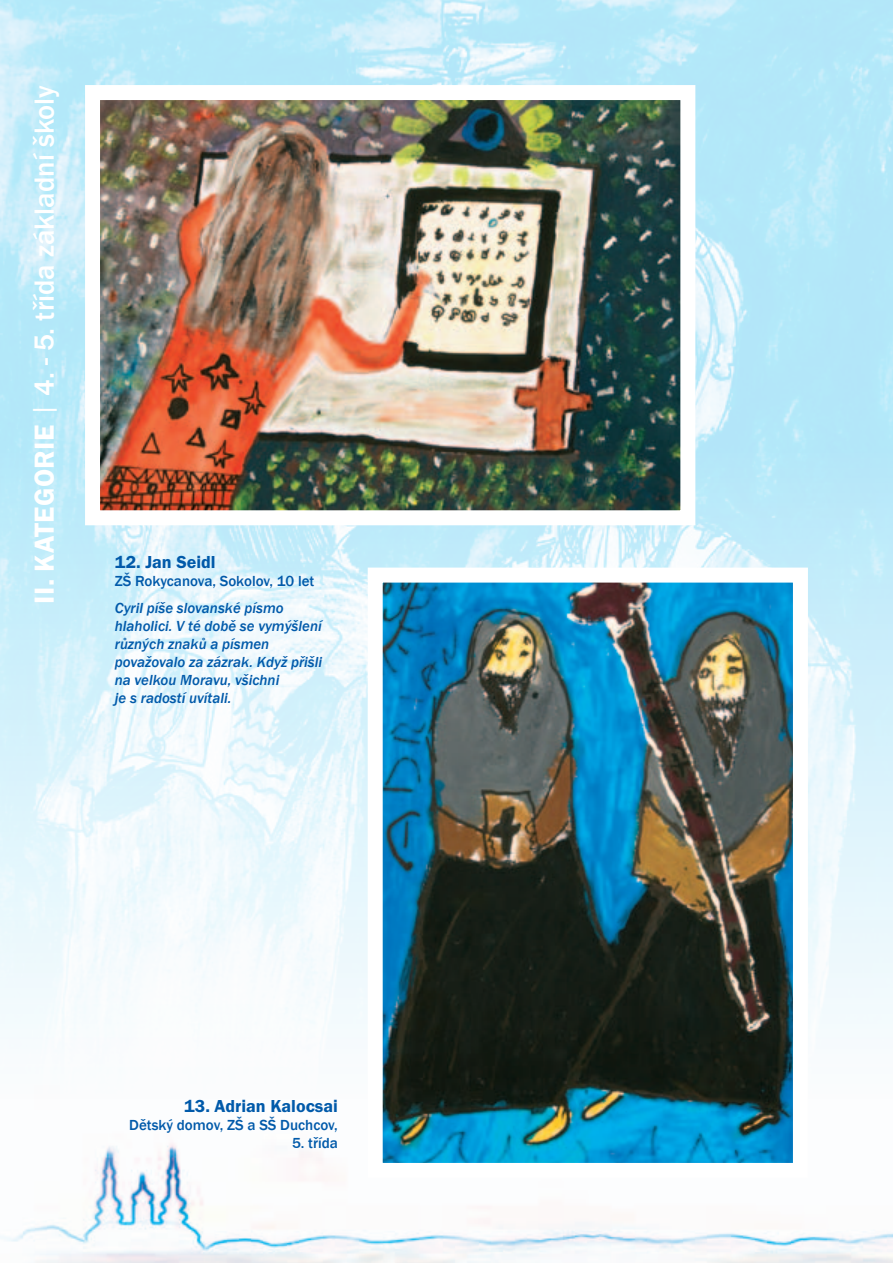
<style>
.page{position:relative;width:893px;height:1263px;background:#fff}
.page>*{position:absolute;margin:0;border:0;box-sizing:border-box;transform-origin:0 0}
.t1{font:500 28.5px "Franklin Gothic";color:#fff}
.t2{font:18px "Franklin Got Itc TOT Dem";color:#015aaa}
.t3{font:italic 500 15px/18px "Franklin Gothic";color:#015aaa}
.t4{font:500 15px "Franklin Gothic";color:#015aaa}
.s1{font-family:"Franklin Got Itc TOT Dem";font-weight:400}
.s2{font-family:"Optus TEE";font-weight:400}
</style>
<div class="page">
<img style="left:0;top:0;width:893px;height:1263px">
<img style="left:384px;top:584px;width:408px;height:578px">
<img style="left:101px;top:101px;width:578px;height:408px">
<h1 class="t1" style="left:27px;top:603px;width:520px;rotate:-90deg"><span class="s1">II. Kategorie</span> <span class="s2">|</span> 4. - 5. třída základní školy</h1>
<p class="t2" style="left:115px;top:552px;width:102px">12. Jan Seidl</p>
<p class="t4" style="left:115px;top:572px;width:201px">ZŠ Rokycanova, Sokolov, 10 let</p>
<p class="t3" style="left:115px;top:599px;width:209px">Cyril píše slovanské písmo hlaholici. V té době se vymýšlení různých znaků a písmen považovalo za zázrak. Když přišli na velkou Moravu, všichni<br>je s radostí uvítali.</p>
<p class="t2" style="left:184px;top:1096px;width:155px">13. Adrian Kalocsai</p>
<p class="t4" style="left:129px;top:1116px;width:210px">Dětský domov, ZŠ a SŠ Duchcov,</p>
<p class="t4" style="left:292px;top:1134px;width:47px">5. třída</p>
</div>
